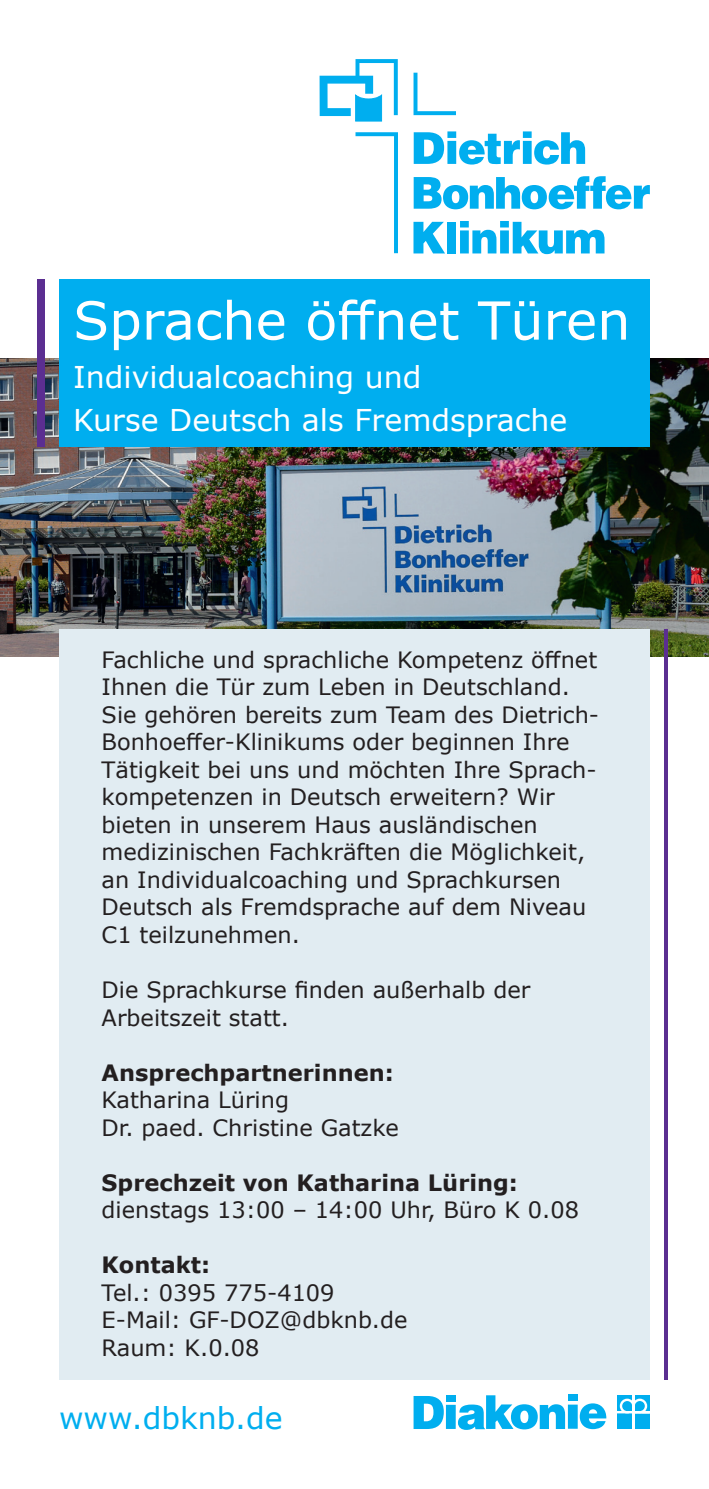
<style>
.page{position:relative;width:709px;height:1489px;background:#fff}
.page>*{position:absolute;margin:0;border:0;box-sizing:border-box;transform-origin:0 0}
.t1{font:52.5px "Verdana";color:#fff}
.t2{font:30px/43px "Verdana";color:#fff}
.t3{font:30px "Verdana";color:#00aeef}
.t4{font:22.5px/27.5px "Verdana";color:#231f20}
.t5{font:700 22.5px "Verdana";color:#231f20}
</style>
<div class="page">
<svg style="left:414px;top:131px;width:171px;height:33px"></svg>
<svg style="left:413px;top:176px;width:237px;height:33px"></svg>
<svg style="left:413px;top:222px;width:32px;height:31px"></svg>
<div style="left:447px;top:222px;width:9px;height:31px;background:#00aeef"></div>
<svg style="left:460px;top:221px;width:144px;height:33px"></svg>
<svg style="left:319px;top:59px;width:79px;height:63px"></svg>
<svg style="left:355px;top:132px;width:43px;height:121px"></svg>
<svg style="left:413px;top:73px;width:43px;height:42px"></svg>
<img style="left:0;top:358px;width:709px;height:298px">
<svg style="left:413px;top:1396px;width:31px;height:32px"></svg>
<div style="left:446px;top:1394px;width:10px;height:7px;background:#00aeef"></div>
<div style="left:446px;top:1404px;width:10px;height:24px;background:#00aeef"></div>
<svg style="left:458px;top:1395px;width:107px;height:34px"></svg>
<svg style="left:579px;top:1403px;width:27px;height:25px"></svg>
<div style="left:568px;top:1394px;width:9px;height:7px;background:#00aeef"></div>
<div style="left:568px;top:1404px;width:9px;height:24px;background:#00aeef"></div>
<div style="left:635px;top:1413px;width:15px;height:15px;background:#00aeef"></div>
<div style="left:617px;top:1413px;width:15px;height:15px;background:#00aeef"></div>
<div style="left:617px;top:1395px;width:15px;height:15px;background:#00aeef"></div>
<svg style="left:620px;top:1398px;width:14px;height:15px"></svg>
<svg style="left:622px;top:1400px;width:10px;height:10px"></svg>
<div style="left:635px;top:1395px;width:15px;height:15px;background:#00aeef"></div>
<svg style="left:632px;top:1398px;width:15px;height:15px"></svg>
<svg style="left:635px;top:1400px;width:10px;height:10px"></svg>
<svg style="left:617px;top:1405px;width:33px;height:8px"></svg>
<hr style="left:632px;top:1394px;width:3px;height:35px;background:#fff">
<div style="left:59px;top:279px;width:591px;height:167px;background:#00aeef"></div>
<div style="left:38px;top:279px;width:7px;height:167px;background:#5b2e91"></div>
<div style="left:59px;top:629px;width:591px;height:750px;background:#e1ecf2"></div>
<hr style="left:664px;top:629px;width:3px;height:750px;background:#5b2e91">
<h1 class="t1" style="left:73px;top:284px;width:558px">Sprache öffnet Türen</h1>
<h2 class="t2" style="left:73px;top:355px;width:495px">Individualcoaching und<br>Kurse Deutsch als Fremdsprache</h2>
<p class="t4" style="left:102px;top:645px;width:499px">Fachliche und sprachliche Kompetenz öffnet Ihnen die Tür zum Leben in Deutschland.<br>Sie gehören bereits zum Team des Dietrich-Bonhoeffer-Klinikums oder beginnen Ihre Tätigkeit bei uns und möchten Ihre Sprach&shy;kompetenzen in Deutsch erweitern? Wir bieten in unserem Haus ausländischen medizinischen Fachkräften die Möglichkeit, an Individualcoaching und Sprachkursen Deutsch als Fremdsprache auf dem Niveau C1 teilzunehmen.</p>
<p class="t4" style="left:102px;top:975px;width:430px">Die Sprachkurse finden außerhalb der<br>Arbeitszeit statt.</p>
<p class="t5" style="left:102px;top:1056px;width:294px">Ansprechpartnerinnen:</p>
<p class="t4" style="left:102px;top:1085px;width:299px">Katharina Lüring<br>Dr. paed. Christine Gatzke</p>
<p class="t5" style="left:102px;top:1166px;width:418px">Sprechzeit von Katharina Lüring:</p>
<p class="t4" style="left:102px;top:1195px;width:479px">dienstags 13:00 – 14:00 Uhr, Büro K 0.08</p>
<p class="t5" style="left:102px;top:1248px;width:110px">Kontakt:</p>
<p class="t4" style="left:102px;top:1278px;width:307px">Tel.: 0395 775-4109<br>E-Mail: GF-DOZ@dbknb.de<br>Raum: K.0.08</p>
<h2 class="t3" style="left:59px;top:1397px;width:225px">www.dbknb.de</h2>
</div>
